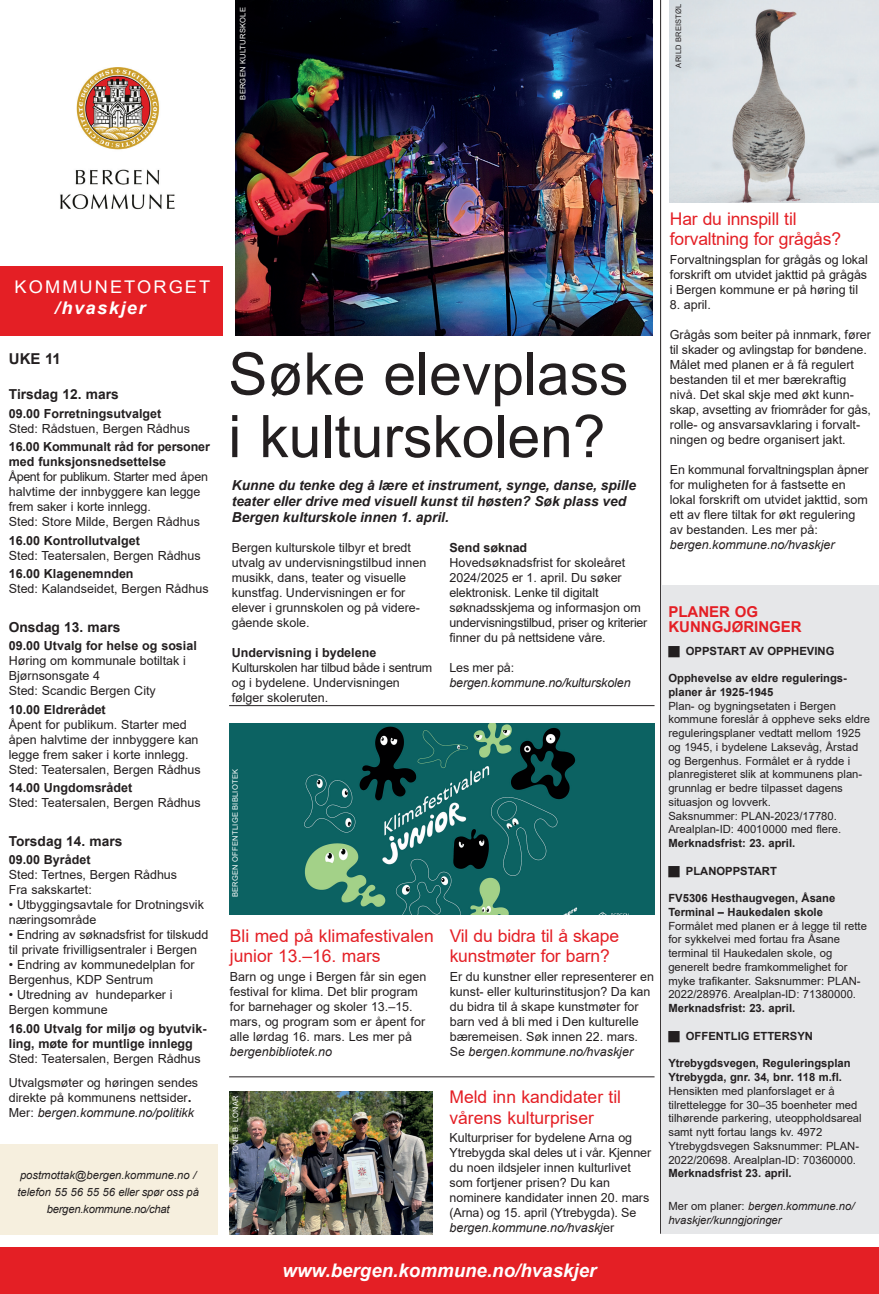
<style>
.page{position:relative;width:879px;height:1294px;background:#fff}
.page>*{position:absolute;margin:0;border:0;box-sizing:border-box;transform-origin:0 0}
.t1{font:58.75px/62.5px "Arial";color:#231f20}
.t2{font:italic 700 18.75px "Arial";color:#fff}
.t3{font:17.5px/20px "Arial";color:#e41f25}
.t4{font:17.5px "Arial";letter-spacing:.115em;color:#fff;scale:1.04 1}
.t5{font:italic 700 17.5px "Arial";letter-spacing:.08em;color:#fff;scale:1.04 1}
.t6{font:700 15px/15px "Arial";color:#e41f25}
.t7{font:700 15px "Arial";color:#231f20}
.t8{font:italic 700 13.75px/16.2px "Arial";color:#231f20}
.t9{font:700 13.75px "Arial";color:#231f20}
.t10{font:12.5px/15px "Arial";color:#231f20}
.t11{font:700 12.5px/15px "Arial";color:#231f20}
.t12{font:italic 12.5px "Arial";color:#231f20}
.t13{font:11.25px/13.8px "Arial";color:#231f20}
.t14{font:700 11.25px/13.8px "Arial";color:#231f20}
.t15{font:italic 11.25px/17.2px "Arial";color:#231f20}
.t16{font:7.5px "Arial";letter-spacing:.035em;color:#fff}
.t17{font:7.5px "Arial";letter-spacing:.035em;color:#231f20}
.s1{font-weight:700;font-size:13.75px}
.s2{font-style:italic}
.s3{font-style:normal}
</style>
<div class="page">
<hr style="left:660px;top:0;width:1px;height:1233px;background:#231f20">
<div style="left:0;top:1247px;width:879px;height:46px;background:#e41f25"></div>
<div style="left:661px;top:585px;width:218px;height:648px;background:#e6e7e9"></div>
<img style="left:236px;top:0;width:417px;height:335px">
<hr style="left:229px;top:705px;width:425px;height:1px;background:#231f20">
<img style="left:60px;top:67px;width:115px;height:143px">
<div style="left:0;top:266px;width:223px;height:69px;background:#e41f25"></div>
<div style="left:0;top:1144px;width:217px;height:90px;background:#f6efde"></div>
<img style="left:229px;top:723px;width:425px;height:191px">
<img style="left:230px;top:1091px;width:202px;height:143px">
<hr style="left:229px;top:1076px;width:425px;height:1px;background:#231f20">
<img style="left:670px;top:1px;width:209px;height:202px">
<p class="t16" style="left:238px;top:100px;width:94px;rotate:-90deg">BERGEN KULTURSKOLE</p>
<p class="t17" style="left:673px;top:68px;width:66px;rotate:-90deg">ARILD BREISTØL</p>
<p class="t17" style="left:671px;top:74px;width:66px;rotate:-90deg">ARILD BREISTØL</p>
<h3 class="t4" style="left:15px;top:274px;width:190px">KOMMUNETORGET</h3>
<h3 class="t5" style="left:55px;top:296px;width:89px">/hvaskjer</h3>
<p class="t7" style="left:9px;top:348px;width:54px">UKE 11</p>
<p class="t9" style="left:9px;top:384px;width:111px">Tirsdag 12. mars</p>
<p class="t11" style="left:9px;top:406px;width:154px">09.00 Forretningsutvalget</p>
<p class="t10" style="left:9px;top:420px;width:183px">Sted: Rådstuen, Bergen Rådhus</p>
<p class="t11" style="left:9px;top:439px;width:203px">16.00 Kommunalt råd for personer med funksjonsnedsettelse</p>
<p class="t10" style="left:9px;top:469px;width:201px">Åpent for publikum. Starter med åpen halvtime der innbyggere kan legge frem saker i korte innlegg.<br>Sted: Store Milde, Bergen Rådhus</p>
<p class="t11" style="left:9px;top:533px;width:132px">16.00 Kontrollutvalget</p>
<p class="t10" style="left:9px;top:547px;width:193px">Sted: Teatersalen, Bergen Rådhus</p>
<p class="t11" style="left:9px;top:566px;width:126px">16.00 Klagenemnden</p>
<p class="t10" style="left:9px;top:581px;width:201px">Sted: Kalandseidet, Bergen Rådhus</p>
<p class="t9" style="left:9px;top:617px;width:113px">Onsdag 13. mars</p>
<p class="t11" style="left:9px;top:638px;width:189px">09.00 Utvalg for helse og sosial</p>
<p class="t10" style="left:9px;top:653px;width:179px">Høring om kommunale botiltak i<br>Bjørnsonsgate 4<br>Sted: Scandic Bergen City</p>
<p class="t11" style="left:9px;top:702px;width:98px">10.00 Eldrerådet</p>
<p class="t10" style="left:9px;top:716px;width:193px">Åpent for publikum. Starter med åpen halvtime der innbyggere kan legge frem saker i korte innlegg.<br>Sted: Teatersalen, Bergen Rådhus</p>
<p class="t11" style="left:9px;top:780px;width:125px">14.00 Ungdomsrådet</p>
<p class="t10" style="left:9px;top:795px;width:193px">Sted: Teatersalen, Bergen Rådhus</p>
<p class="t9" style="left:9px;top:831px;width:115px">Torsdag 14. mars</p>
<p class="t11" style="left:9px;top:852px;width:83px">09.00 Byrådet</p>
<p class="t10" style="left:9px;top:867px;width:170px">Sted: Tertnes, Bergen Rådhus<br>Fra sakskartet:</p>
<p class="t10" style="left:9px;top:897px;width:197px">• Utbyggingsavtale for Drotningsvik næringsområde</p>
<p class="t10" style="left:9px;top:927px;width:201px">• Endring av søknadsfrist for tilskudd til private frivilligsentraler i Bergen</p>
<p class="t10" style="left:9px;top:957px;width:187px">• Endring av kommunedelplan for<br>Bergenhus, KDP Sentrum</p>
<p class="t10" style="left:9px;top:987px;width:165px">• Utredning av hundeparker i<br>Bergen kommune</p>
<p class="t11" style="left:9px;top:1021px;width:199px">16.00 Utvalg for miljø og byutvik&shy;ling, møte for muntlige innlegg</p>
<p class="t10" style="left:9px;top:1046px;width:193px;line-height:23.8px">Sted: Teatersalen, Bergen Rådhus<br>Utvalgsmøter og høringen sendes</p>
<p class="t10" style="left:9px;top:1089px;width:187px">direkte på kommunens nettsider<span class="s1">.<br></span>Mer: <span class="s2">bergen.kommune.no/politikk</span></p>
<p class="t15" style="left:17px;top:1166px;width:183px;text-align:center">postmottak@bergen.kommune.no / telefon 55 56 55 56 eller spør oss på bergen.kommune.no/chat</p>
<h1 class="t1" style="left:228px;top:342px;width:402px">Søke elevplass i kulturskolen?</h1>
<p class="t8" style="left:232px;top:477px;width:406px">Kunne du tenke deg å lære et instrument, synge, danse, spille teater eller drive med visuell kunst til høsten? Søk plass ved<br>Bergen kulturskole innen 1. april.</p>
<p class="t10" style="left:232px;top:539px;width:196px">Bergen kulturskole tilbyr et bredt utvalg av undervisningstilbud innen musikk, dans, teater og visuelle kunstfag. Undervisningen er for elever i grunnskolen og på videre&shy;gående skole.</p>
<p class="t11" style="left:232px;top:644px;width:146px">Undervisning i bydelene</p>
<p class="t10" style="left:232px;top:659px;width:202px">Kulturskolen har tilbud både i sentrum og i bydelene. Undervisningen følger skoleruten.</p>
<p class="t11" style="left:449px;top:539px;width:79px">Send søknad</p>
<p class="t10" style="left:449px;top:554px;width:199px">Hovedsøknadsfrist for skoleåret 2024/2025 er 1. april. Du søker elektronisk. Lenke til digitalt søknadsskjema og informasjon om undervisningstilbud, priser og kriterier finner du på nettsidene våre.</p>
<p class="t10" style="left:449px;top:659px;width:66px">Les mer på:</p>
<p class="t12" style="left:449px;top:674px;width:183px">bergen.kommune.no/kulturskolen</p>
<p class="t16" style="left:230px;top:897px;width:130px;rotate:-90deg">BERGEN OFFENTLIGE BIBLIOTEK</p>
<h3 class="t3" style="left:230px;top:925px;width:205px">Bli med på klimafestivalen junior 13.–16. mars</h3>
<p class="t10" style="left:230px;top:968px;width:198px">Barn og unge i Bergen får sin egen festival for klima. Det blir program for barnehager og skoler 13.–15. mars, og program som er åpent for alle lørdag 16. mars. Les mer på</p>
<p class="t12" style="left:230px;top:1043px;width:104px">bergenbibliotek.no</p>
<p class="t16" style="left:230px;top:1155px;width:62px;rotate:-90deg">TONE B. LONAR</p>
<h3 class="t3" style="left:450px;top:925px;width:171px">Vil du bidra til å skape kunstmøter for barn?</h3>
<p class="t10" style="left:450px;top:968px;width:206px">Er du kunstner eller representerer en kunst- eller kulturinstitusjon? Da kan du bidra til å skape kunstmøter for barn ved å bli med i Den kulturelle bæremeisen. Søk innen 22. mars.<br>Se <span class="s2">bergen.kommune.no/hvaskjer</span></p>
<h3 class="t3" style="left:449px;top:1087px;width:173px">Meld inn kandidater til vårens kulturpriser</h3>
<p class="t10" style="left:449px;top:1130px;width:203px">Kulturpriser for bydelene Arna og Ytrebygda skal deles ut i vår. Kjenner du noen ildsjeler innen kulturlivet som fortjener prisen? Du kan nominere kandidater innen 20. mars (Arna) og 15. april (Ytrebygda). Se <span class="s2">bergen.kommune.no/hvaskj</span>er</p>
<h2 class="t2" style="left:282px;top:1257px;width:315px">www.bergen.kommune.no/hvaskjer</h2>
<h3 class="t3" style="left:670px;top:209px;width:173px">Har du innspill til forvaltning for grågås?</h3>
<p class="t10" style="left:670px;top:252px;width:199px;text-align:justify">Forvaltningsplan for grågås og lokal forskrift om utvidet jakttid på grågås i Bergen kommune er på høring til</p>
<p class="t10" style="left:670px;top:297px;width:42px">8. april.</p>
<p class="t10" style="left:670px;top:327px;width:203px">Grågås som beiter på innmark, fører til skader og avlingstap for bøndene.<br>Målet med planen er å få regulert bestanden til et mer bærekraftig nivå. Det skal skje med økt kunn&shy;skap, avsetting av friområder for gås, rolle- og ansvarsavklaring i forvalt&shy;ningen og bedre organisert jakt.</p>
<p class="t10" style="left:670px;top:462px;width:200px">En kommunal forvaltningsplan åpner for muligheten for å fastsette en lokal forskrift om utvidet jakttid, som ett av flere tiltak for økt regulering av bestanden. Les mer på:</p>
<p class="t12" style="left:670px;top:536px;width:166px">bergen.kommune.no/hvaskjer</p>
<p class="t6" style="left:668px;top:604px;width:135px">PLANER OG<br>KUNNGJØRINGER</p>
<p class="t14" style="left:686px;top:644px;width:150px">OPPSTART AV OPPHEVING</p>
<p class="t14" style="left:668px;top:671px;width:180px">Opphevelse av eldre regulerings&shy;planer år 1925-1945</p>
<p class="t13" style="left:668px;top:698px;width:203px">Plan- og bygningsetaten i Bergen kommune foreslår å oppheve seks eldre reguleringsplaner vedtatt mellom 1925 og 1945, i bydelene Laksevåg, Årstad og Bergenhus. Formålet er å rydde i planregisteret slik at kommunens plan&shy;grunnlag er bedre tilpasset dagens situasjon og lovverk.<br>Saksnummer: PLAN-2023/17780.<br>Arealplan-ID: 40010000 med flere.</p>
<p class="t14" style="left:668px;top:836px;width:128px">Merknadsfrist: 23. april.</p>
<p class="t14" style="left:686px;top:864px;width:93px">PLANOPPSTART</p>
<p class="t14" style="left:668px;top:891px;width:168px">FV5306 Hesthaugvegen, Åsane<br>Terminal – Haukedalen skole</p>
<p class="t13" style="left:668px;top:918px;width:200px">Formålet med planen er å legge til rette for sykkelvei med fortau fra Åsane terminal til Haukedalen skole, og generelt bedre framkommelighet for myke trafikanter. Saksnummer: PLAN-2022/28976. Arealplan-ID: 71380000.</p>
<p class="t14" style="left:668px;top:1001px;width:128px">Merknadsfrist: 23. april.</p>
<p class="t14" style="left:686px;top:1028px;width:129px">OFFENTLIG ETTERSYN</p>
<p class="t14" style="left:668px;top:1056px;width:184px">Ytrebygdsvegen, Reguleringsplan<br>Ytrebygda, gnr. 34, bnr. 118 m.fl.</p>
<p class="t13" style="left:668px;top:1083px;width:195px">Hensikten med planforslaget er å tilrettelegge for 30–35 boenheter med tilhørende parkering, uteoppholdsareal samt nytt fortau langs kv. 4972<br>Ytrebygdsvegen Saksnummer: PLAN-2022/20698. Arealplan-ID: 70360000.</p>
<p class="t14" style="left:668px;top:1166px;width:125px">Merknadsfrist 23. april.</p>
<p class="t15" style="left:668px;top:1199px;width:188px;line-height:13.8px"><span class="s3">Mer om planer:</span> bergen.kommune.no/ hvaskjer/kunngjoringer</p>
</div>
